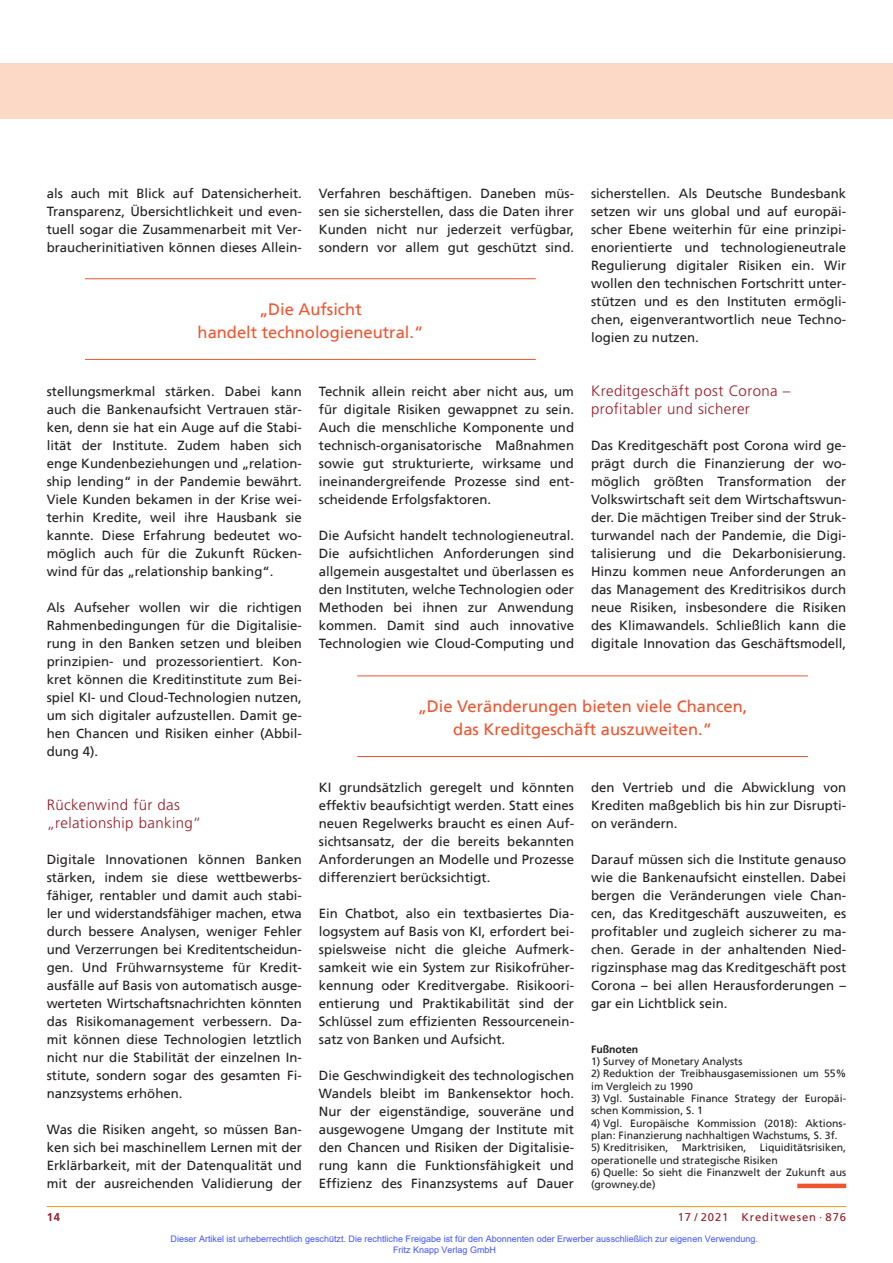
<style>
.page{position:relative;width:893px;height:1263px;background:#fff}
.page>*{position:absolute;margin:0;border:0;box-sizing:border-box;transform-origin:0 0}
.t1{font:16.5px/22.5px "Frutiger";color:#f0542e;text-align:center}
.t2{font:300 15px/18px "Frutiger";letter-spacing:.025em;color:#981a26}
.t3{font:13.2px/18px "Frutiger";color:#231f20;text-align:justify}
.t4{font:11.25px "Frutiger";letter-spacing:.08em;color:#981a26}
.t5{font:700 11.25px "Frutiger";color:#981a26}
.t6{font:10.5px/12.3px "Frutiger";color:#231f20}
.t7{font:700 10.5px "Frutiger";color:#231f20}
.t8{font:9px/10.8px "Arial";color:#4054ff}
</style>
<div class="page">
<div style="left:0;top:64px;width:893px;height:55px;background:#fcd9c7"></div>
<hr style="left:47px;top:1206px;width:799px;height:1px;background:#f1a31e">
<div style="left:797px;top:1183px;width:49px;height:5px;background:#f0542e"></div>
<hr style="left:85px;top:278px;width:451px;height:1px;background:#f0542e">
<hr style="left:85px;top:359px;width:451px;height:1px;background:#f0542e">
<hr style="left:357px;top:675px;width:451px;height:1px;background:#f0542e">
<hr style="left:357px;top:756px;width:451px;height:1px;background:#f0542e">
<p class="t3" style="left:47px;top:185px;width:257px">als auch mit Blick auf Datensicherheit.<br>Transparenz, Übersichtlichkeit und even&shy;tuell sogar die Zusammenarbeit mit Ver&shy;braucherinitiativen können dieses Allein-</p>
<p class="t3" style="left:319px;top:185px;width:257px">Verfahren beschäftigen. Daneben müs&shy;sen sie sicherstellen, dass die Daten ihrer Kunden nicht nur jederzeit verfügbar, sondern vor allem gut geschützt sind.</p>
<p class="t3" style="left:591px;top:185px;width:257px">sicherstellen. Als Deutsche Bundesbank setzen wir uns global und auf europäi&shy;scher Ebene weiterhin für eine prinzipi&shy;enorientierte und technologieneutrale Regulierung digitaler Risiken ein. Wir wollen den technischen Fortschritt unter&shy;stützen und es den Instituten ermögli&shy;chen, eigenverantwortlich neue Techno&shy;logien zu nutzen.</p>
<p class="t2" style="left:591px;top:382px;width:201px">Kreditgeschäft post Corona – profitabler und sicherer</p>
<p class="t3" style="left:591px;top:437px;width:257px">Das Kreditgeschäft post Corona wird ge&shy;prägt durch die Finanzierung der wo&shy;möglich größten Transformation der Volkswirtschaft seit dem Wirtschaftswun&shy;der. Die mächtigen Treiber sind der Struk&shy;turwandel nach der Pandemie, die Digi&shy;talisierung und die Dekarbonisierung.<br>Hinzu kommen neue Anforderungen an das Management des Kreditrisikos durch neue Risiken, insbesondere die Risiken des Klimawandels. Schließlich kann die digitale Innovation das Geschäftsmodell,</p>
<p class="t1" style="left:198px;top:299px;width:227px">„Die Aufsicht<br>handelt technologieneutral.“</p>
<p class="t3" style="left:319px;top:383px;width:257px">Technik allein reicht aber nicht aus, um für digitale Risiken gewappnet zu sein.<br>Auch die menschliche Komponente und technisch-organisatorische Maßnahmen sowie gut strukturierte, wirksame und ineinandergreifende Prozesse sind ent&shy;scheidende Erfolgsfaktoren.</p>
<p class="t3" style="left:319px;top:527px;width:257px">Die Aufsicht handelt technologieneutral.<br>Die aufsichtlichen Anforderungen sind allgemein ausgestaltet und überlassen es den Instituten, welche Technologien oder Methoden bei ihnen zur Anwendung kommen. Damit sind auch innovative Technologien wie Cloud-Computing und</p>
<p class="t3" style="left:47px;top:383px;width:257px">stellungsmerkmal stärken. Dabei kann auch die Bankenaufsicht Vertrauen stär&shy;ken, denn sie hat ein Auge auf die Stabi&shy;lität der Institute. Zudem haben sich enge Kundenbeziehungen und „relation&shy;ship lending“ in der Pandemie bewährt.<br>Viele Kunden bekamen in der Krise wei&shy;terhin Kredite, weil ihre Hausbank sie kannte. Diese Erfahrung bedeutet wo&shy;möglich auch für die Zukunft Rücken&shy;wind für das „relationship banking“.</p>
<p class="t3" style="left:47px;top:599px;width:257px">Als Aufseher wollen wir die richtigen Rahmenbedingungen für die Digitalisie&shy;rung in den Banken setzen und bleiben prinzipien- und prozessorientiert. Kon&shy;kret können die Kreditinstitute zum Bei&shy;spiel KI- und Cloud-Technologien nutzen, um sich digitaler aufzustellen. Damit ge&shy;hen Chancen und Risiken einher (Abbil&shy;dung 4).</p>
<p class="t2" style="left:47px;top:796px;width:156px">Rückenwind für das „relationship banking“</p>
<p class="t3" style="left:47px;top:851px;width:257px">Digitale Innovationen können Banken stärken, indem sie diese wettbewerbs&shy;fähiger, rentabler und damit auch stabi&shy;ler und widerstandsfähiger machen, etwa durch bessere Analysen, weniger Fehler und Verzerrungen bei Kreditentscheidun&shy;gen. Und Frühwarnsysteme für Kredit&shy;ausfälle auf Basis von automatisch ausge&shy;werteten Wirtschaftsnachrichten könnten das Risikomanagement verbessern. Da&shy;mit können diese Technologien letztlich nicht nur die Stabilität der einzelnen In&shy;stitute, sondern sogar des gesamten Fi&shy;nanzsystems erhöhen.</p>
<p class="t3" style="left:47px;top:1121px;width:257px">Was die Risiken angeht, so müssen Ban&shy;ken sich bei maschinellem Lernen mit der Erklärbarkeit, mit der Datenqualität und mit der ausreichenden Validierung der</p>
<p class="t1" style="left:418px;top:696px;width:331px">„Die Veränderungen bieten viele Chancen, das Kreditgeschäft auszuweiten.“</p>
<p class="t3" style="left:591px;top:779px;width:257px">den Vertrieb und die Abwicklung von Krediten maßgeblich bis hin zur Disrupti&shy;on verändern.</p>
<p class="t3" style="left:591px;top:851px;width:257px">Darauf müssen sich die Institute genauso wie die Bankenaufsicht einstellen. Dabei bergen die Veränderungen viele Chan&shy;cen, das Kreditgeschäft auszuweiten, es profitabler und zugleich sicherer zu ma&shy;chen. Gerade in der anhaltenden Nied&shy;rigzinsphase mag das Kreditgeschäft post Corona – bei allen Herausforderungen – gar ein Lichtblick sein.</p>
<p class="t3" style="left:319px;top:779px;width:257px">KI grundsätzlich geregelt und könnten effektiv beaufsichtigt werden. Statt eines neuen Regelwerks braucht es einen Auf&shy;sichtsansatz, der die bereits bekannten Anforderungen an Modelle und Prozesse differenziert berücksichtigt.</p>
<p class="t3" style="left:319px;top:905px;width:257px">Ein Chatbot, also ein textbasiertes Dia&shy;logsystem auf Basis von KI, erfordert bei&shy;spielsweise nicht die gleiche Aufmerk&shy;samkeit wie ein System zur Risikofrüher&shy;kennung oder Kreditvergabe. Risikoori&shy;entierung und Praktikabilität sind der Schlüssel zum effizienten Ressourcenein&shy;satz von Banken und Aufsicht.</p>
<p class="t3" style="left:319px;top:1067px;width:257px">Die Geschwindigkeit des technologischen Wandels bleibt im Bankensektor hoch.<br>Nur der eigenständige, souveräne und ausgewogene Umgang der Institute mit den Chancen und Risiken der Digitalisie&shy;rung kann die Funktionsfähigkeit und Effizienz des Finanzsystems auf Dauer</p>
<p class="t7" style="left:591px;top:1044px;width:49px">Fußnoten</p>
<p class="t6" style="left:591px;top:1056px;width:153px">1) Survey of Monetary Analysts</p>
<p class="t6" style="left:591px;top:1068px;width:257px">2) Reduktion der Treibhausgasemissionen um 55% im Vergleich zu 1990</p>
<p class="t6" style="left:591px;top:1093px;width:257px">3) Vgl. Sustainable Finance Strategy der Europäi&shy;schen Kommission, S. 1</p>
<p class="t6" style="left:591px;top:1117px;width:257px">4) Vgl. Europäische Kommission (2018): Aktions&shy;plan: Finanzierung nachhaltigen Wachstums, S. 3f.</p>
<p class="t6" style="left:591px;top:1142px;width:79px">5) Kreditrisiken,</p>
<p class="t6" style="left:682px;top:1142px;width:66px">Marktrisiken,</p>
<p class="t6" style="left:591px;top:1142px;width:257px;text-indent:169px">Liquiditätsrisiken, operationelle und strategische Risiken</p>
<p class="t6" style="left:591px;top:1166px;width:257px">6) Quelle: So sieht die Finanzwelt der Zukunft aus (growney.de)</p>
<p class="t5" style="left:47px;top:1211px;width:15px">14</p>
<p class="t4" style="left:678px;top:1211px;width:170px">17 / 2021 Kreditwesen · 876</p>
<p class="t8" style="left:393px;top:1233px;width:366px;text-indent:-223px">Dieser Artikel ist urheberrechtlich geschützt. Die rechtliche Freigabe ist für den Abonnenten oder Erwerber ausschließlich zur eigenen Verwendung.<br>Fritz Knapp Verlag GmbH</p>
</div>
